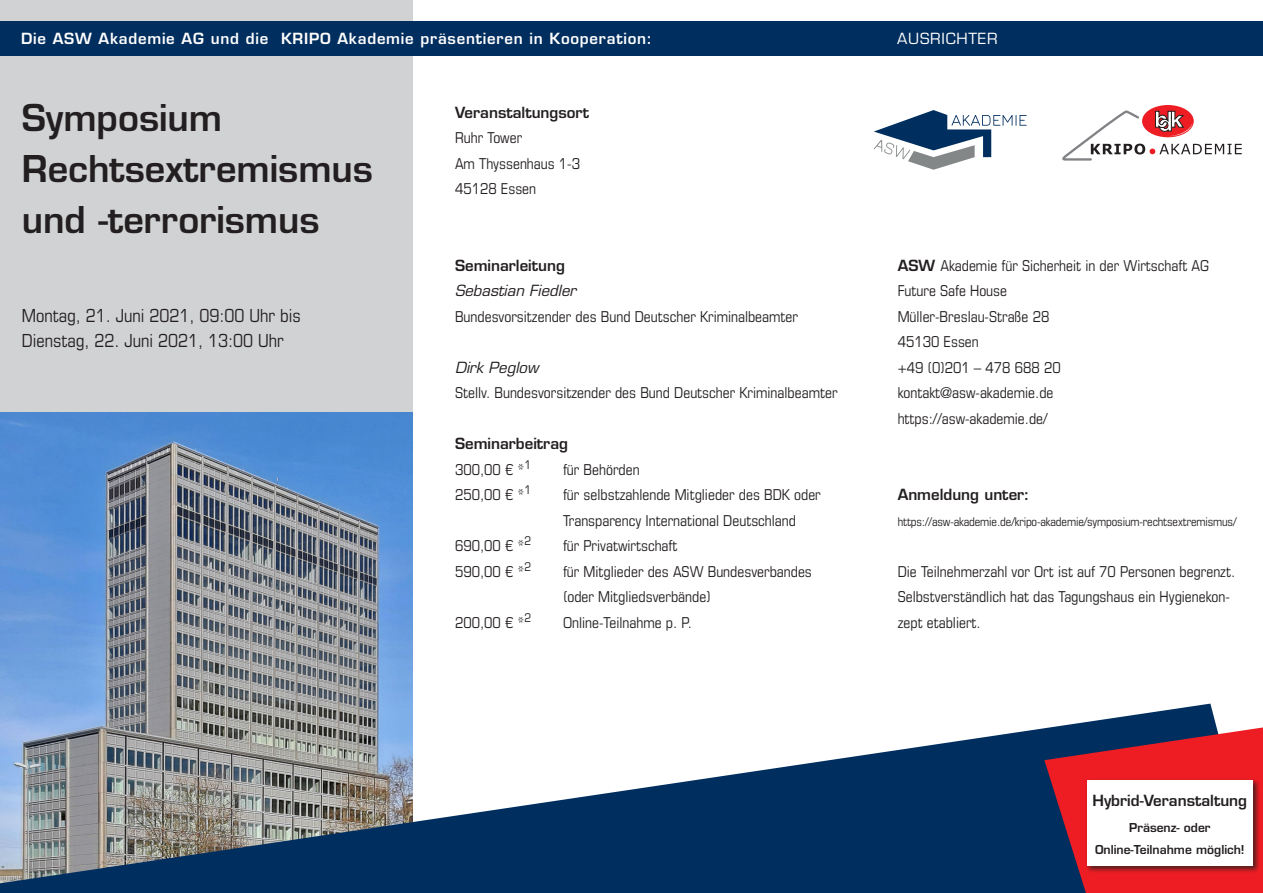
<style>
.page{position:relative;width:1263px;height:893px;background:#fff}
.page>*{position:absolute;margin:0;border:0;box-sizing:border-box;transform-origin:0 0}
.t1{font:600 36px/51px "Eurostile";color:#231f20}
.Copy_Aufzählung{font:condensed 18px "Eurostile";color:#231f20}
.Copy_Aufzählung-2{font:condensed 15px/25.5px "Eurostile";color:#231f20}
.Copy_Aufzählung-3{font:600 15px "Eurostile";color:#231f20}
.Copy{font:600 15px "Eurostile";letter-spacing:.05em;color:#fff}
.Copy_Aufzählung-4{font:italic 15px/25.5px "Eurostile";color:#231f20}
.Copy-2{font:15px "Eurostile";letter-spacing:.05em;color:#fff}
.Copy_Aufzählung-5{font:condensed 12px "Eurostile";letter-spacing:-.01em;color:#231f20}
.t2{font:600 12px "Eurostile";color:#231f20}
.s1{font-weight:600;font-style:normal}
.s2{font-weight:600;font-stretch:normal}
</style>
<div class="page">
<img style="left:0;top:411px;width:413px;height:293px">
<svg style="left:0;top:704px;width:1217px;height:189px"></svg>
<svg style="left:1044px;top:727px;width:219px;height:166px;background:#a32437"></svg>
<svg style="left:874px;top:110px;width:153px;height:60px"></svg>
<div style="left:872px;top:21px;width:391px;height:34px;background:#002e5e"></div>
<div style="left:0;top:0;width:412px;height:411px;background:#d1d2d4"></div>
<div style="left:0;top:21px;width:876px;height:34px;background:#002e5e"></div>
<svg style="left:1142px;top:105px;width:52px;height:32px"></svg>
<svg style="left:1062px;top:111px;width:180px;height:50px"></svg>
<div style="left:1085px;top:778px;width:175px;height:95px;background:#231f20;opacity:.75"></div>
<div style="left:1087px;top:780px;width:166px;height:85px;background:#fff"></div>
<p class="Copy" style="left:21px;top:29px;width:632px">Die ASW Akademie AG und die KRIPO Akademie präsentieren in Kooperation:</p>
<p class="t1" style="left:22px;top:92px;width:202px">Symposium</p>
<p class="t1" style="left:22px;top:143px;width:353px">Rechtsextremismus und -terrorismus</p>
<p class="Copy_Aufzählung" style="left:22px;top:305px;width:281px">Montag, 21. Juni 2021, 09:00 Uhr bis</p>
<p class="Copy_Aufzählung" style="left:22px;top:330px;width:264px">Dienstag, 22. Juni 2021, 13:00 Uhr</p>
<p class="Copy_Aufzählung-3" style="left:455px;top:103px;width:136px">Veranstaltungsort</p>
<p class="Copy_Aufzählung-2" style="left:455px;top:125px;width:69px">Ruhr Tower</p>
<p class="Copy_Aufzählung-2" style="left:455px;top:150px;width:126px">Am Thyssenhaus 1-3</p>
<p class="Copy_Aufzählung-2" style="left:455px;top:176px;width:83px">45128 Essen</p>
<p class="Copy_Aufzählung-4" style="left:455px;top:253px;width:123px"><span class="s1">Seminarleitung<br></span>Sebastian Fiedler</p>
<p class="Copy_Aufzählung-2" style="left:455px;top:303px;width:345px">Bundesvorsitzender des Bund Deutscher Kriminalbeamter</p>
<p class="Copy_Aufzählung-4" style="left:455px;top:355px;width:85px">Dirk Peglow</p>
<p class="Copy_Aufzählung-2" style="left:455px;top:380px;width:384px">Stellv. Bundesvorsitzender des Bund Deutscher Kriminalbeamter</p>
<p class="Copy_Aufzählung-3" style="left:455px;top:434px;width:115px">Seminarbeitrag</p>
<p class="Copy_Aufzählung-2" style="left:455px;top:456px;width:78px">300,00 € *<sup>1</sup></p>
<p class="Copy_Aufzählung-2" style="left:563px;top:456px;width:78px">für Behörden</p>
<p class="Copy_Aufzählung-2" style="left:455px;top:482px;width:78px">250,00 € *<sup>1</sup></p>
<p class="Copy_Aufzählung-2" style="left:563px;top:482px;width:259px">für selbstzahlende Mitglieder des BDK oder<br>Transparency International Deutschland</p>
<p class="Copy_Aufzählung-2" style="left:455px;top:533px;width:78px">690,00 € *<sup>2</sup></p>
<p class="Copy_Aufzählung-2" style="left:563px;top:533px;width:116px">für Privatwirtschaft</p>
<p class="Copy_Aufzählung-2" style="left:455px;top:558px;width:78px">590,00 € *<sup>2</sup></p>
<p class="Copy_Aufzählung-2" style="left:563px;top:558px;width:250px">für Mitglieder des ASW Bundesverbandes (oder Mitgliedsverbände)</p>
<p class="Copy_Aufzählung-2" style="left:455px;top:609px;width:78px">200,00 € *<sup>2</sup></p>
<p class="Copy_Aufzählung-2" style="left:563px;top:609px;width:130px">Online-Teilnahme p. P.</p>
<p class="Copy-2" style="left:897px;top:30px;width:102px">AUSRICHTER</p>
<p class="Copy_Aufzählung-2" style="left:898px;top:252px;width:313px"><span class="s2">ASW</span> Akademie für Sicherheit in der Wirtschaft AG</p>
<p class="Copy_Aufzählung-2" style="left:898px;top:278px;width:111px">Future Safe House</p>
<p class="Copy_Aufzählung-2" style="left:898px;top:303px;width:153px">Müller-Breslau-Straße 28</p>
<p class="Copy_Aufzählung-2" style="left:898px;top:329px;width:83px">45130 Essen</p>
<p class="Copy_Aufzählung-2" style="left:898px;top:354px;width:164px">+49 (0)201 – 478 688 20</p>
<p class="Copy_Aufzählung-2" style="left:898px;top:380px;width:157px">kontakt@asw-akademie.de</p>
<p class="Copy_Aufzählung-2" style="left:898px;top:405px;width:151px">https://asw-akademie.de/</p>
<p class="Copy_Aufzählung-3" style="left:898px;top:485px;width:133px">Anmeldung unter:</p>
<p class="Copy_Aufzählung-5" style="left:898px;top:514px;width:340px">https://asw-akademie.de/kripo-akademie/symposium-rechtsextremismus/</p>
<p class="Copy_Aufzählung-2" style="left:898px;top:558px;width:339px">Die Teilnehmerzahl vor Ort ist auf 70 Personen begrenzt.<br>Selbstverständlich hat das Tagungshaus ein Hygienekon&shy;zept etabliert.</p>
<p class="Copy_Aufzählung-3" style="left:1092px;top:791px;width:156px">Hybrid-Veranstaltung</p>
<p class="t2" style="left:1129px;top:820px;width:83px">Präsenz- oder</p>
<p class="t2" style="left:1095px;top:842px;width:151px">Online-Teilnahme möglich!</p>
</div>
